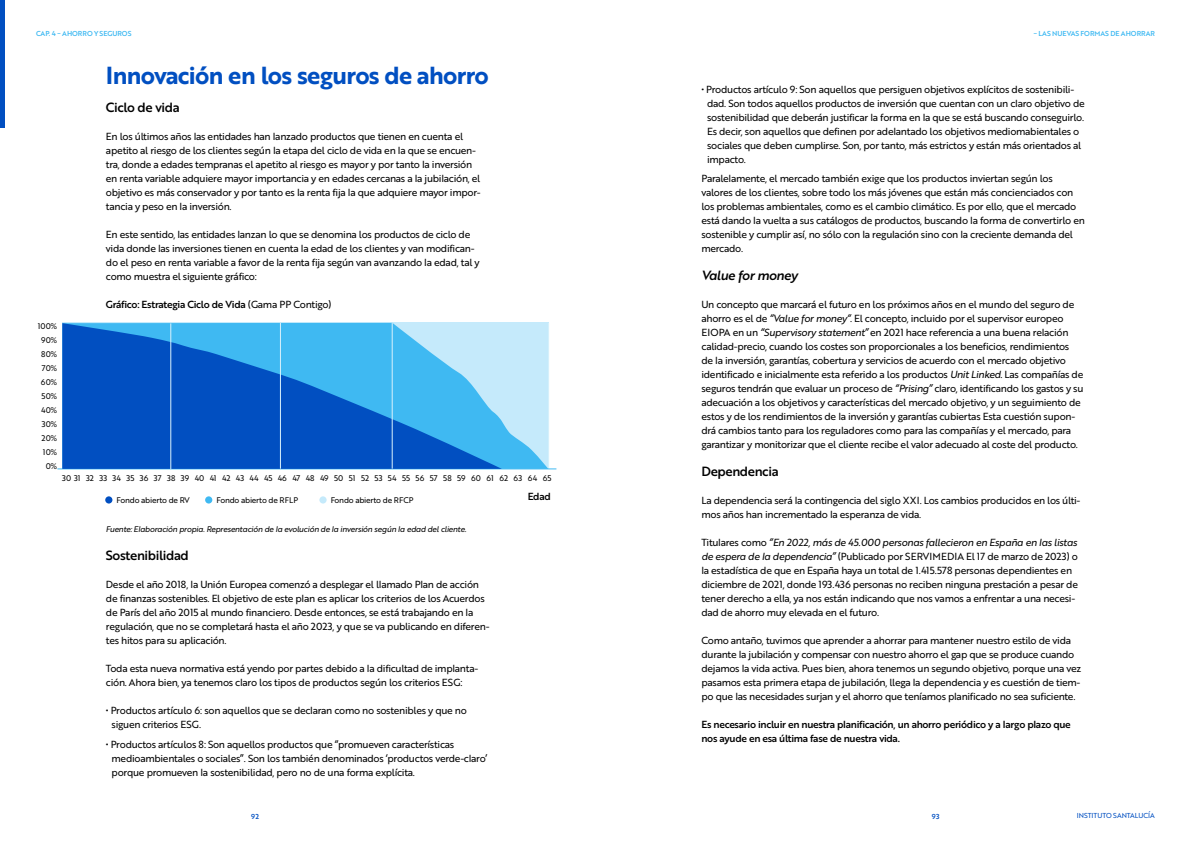
<style>
.page{position:relative;width:1191px;height:842px;background:#fff}
.page>*{position:absolute;margin:0;border:0;box-sizing:border-box;transform-origin:0 0}
.t1{font:24px "Brother 1816 Bold";letter-spacing:-.03em;color:#014fc1}
.t2{font:13px "Brother 1816 Medium";letter-spacing:-.03em;color:#000}
.t3{font:13px "Brother 1816 Medium Italic";letter-spacing:-.03em;color:#000}
.t4{font:10px/14px "Brother 1816 Regular";letter-spacing:-.03em;color:#000}
.t5{font:10px/14px "Brother 1816 Medium";letter-spacing:-.03em;color:#000}
.t6{font:10px "Brother 1816 Regular Italic";letter-spacing:-.03em;color:#000}
.t7{font:8px/14px "Brother 1816 Regular";letter-spacing:-.005em;color:#000;text-align:right}
.t8{font:8px "Brother 1816 Regular Italic";letter-spacing:-.03em;color:#000}
.t9{font:8px "Brother 1816 Regular";letter-spacing:-.03em;color:#000}
.t10{font:7px "Brother 1816 Medium";color:#3fb9f2}
.t11{font:7px "Brother 1816 Regular";color:#014fc1}
.t12{font:7px "Brother 1816 Medium";color:#014fc1}
.s1{font-family:"Brother 1816 Regular"}
.s2{font-family:"Brother 1816 Regular Italic"}
</style>
<div class="page">
<svg style="left:502px;top:323px;width:46px;height:146px;fill:#c5eafb"></svg>
<hr style="left:548px;top:323px;width:1px;height:146px;background:#d8f1fc">
<hr style="left:57px;top:469px;width:499px;height:1px;background:#3fb9f2">
<div style="left:105px;top:496px;width:7px;height:7px;background:#014fc1;border-radius:50%"></div>
<div style="left:205px;top:496px;width:7px;height:7px;background:#3fb9f2;border-radius:50%"></div>
<div style="left:319px;top:496px;width:7px;height:7px;background:#c5eafb;border-radius:50%"></div>
<svg style="left:62px;top:323px;width:440px;height:146px;fill:#014fc1"></svg>
<hr style="left:170px;top:323px;width:1px;height:146px;background:#d8f1fc">
<hr style="left:280px;top:323px;width:1px;height:146px;background:#d8f1fc">
<hr style="left:392px;top:323px;width:1px;height:146px;background:#d8f1fc">
<div style="left:0;top:0;width:5px;height:128px;background:#014fc1"></div>
<p class="t10" style="left:36px;top:28px;width:97px">CAP. 4 ~ AHORRO Y SEGUROS</p>
<p class="t7" style="left:38px;top:319px;width:21px">100%<br>90%<br>80%<br>70%<br>60%<br>50%<br>40%<br>30%<br>20%<br>10%<br>0%</p>
<h1 class="t1" style="left:106px;top:57px;width:384px">Innovación en los seguros de ahorro</h1>
<h2 class="t2" style="left:106px;top:97px;width:75px">Ciclo de vida</h2>
<p class="t4" style="left:106px;top:129px;width:376px">En los últimos años las entidades han lanzado productos que tienen en cuenta el apetito al riesgo de los clientes según la etapa del ciclo de vida en la que se encuen&shy;tra, donde a edades tempranas el apetito al riesgo es mayor y por tanto la inversión en renta variable adquiere mayor importancia y en edades cercanas a la jubilación, el objetivo es más conservador y por tanto es la renta fija la que adquiere mayor impor&shy;tancia y peso en la inversión.</p>
<p class="t4" style="left:106px;top:227px;width:375px">En este sentido, las entidades lanzan lo que se denomina los productos de ciclo de vida donde las inversiones tienen en cuenta la edad de los clientes y van modifican&shy;do el peso en renta variable a favor de la renta fija según van avanzando la edad, tal y como muestra el siguiente gráfico:</p>
<p class="t5" style="left:106px;top:297px;width:227px">Gráfico: Estrategia Ciclo de Vida <span class="s1">(Gama PP Contigo)</span></p>
<p class="t7" style="left:62px;top:471px;width:490px">30 31 32 33 34 35 36 37 38 39 40 41 42 43 44 45 46 47 48 49 50 51 52 53 54 55 56 57 58 59 60 61 62 63 64 65</p>
<p class="t9" style="left:117px;top:494px;width:75px">Fondo abierto de RV</p>
<p class="t9" style="left:216px;top:494px;width:83px">Fondo abierto de RFLP</p>
<p class="t9" style="left:331px;top:494px;width:84px">Fondo abierto de RFCP</p>
<p class="t5" style="left:528px;top:489px;width:24px">Edad</p>
<p class="t8" style="left:106px;top:523px;width:362px">Fuente: Elaboración propia. Representación de la evolución de la inversión según la edad del cliente.</p>
<h2 class="t2" style="left:106px;top:545px;width:84px">Sostenibilidad</h2>
<p class="t4" style="left:106px;top:577px;width:385px">Desde el año 2018, la Unión Europea comenzó a desplegar el llamado Plan de acción de finanzas sostenibles. El objetivo de este plan es aplicar los criterios de los Acuerdos de París del año 2015 al mundo financiero. Desde entonces, se está trabajando en la regulación, que no se completará hasta el año 2023, y que se va publicando en diferen&shy;tes hitos para su aplicación.</p>
<p class="t4" style="left:106px;top:661px;width:374px">Toda esta nueva normativa está yendo por partes debido a la dificultad de implanta&shy;ción. Ahora bien, ya tenemos claro los tipos de productos según los criterios ESG:</p>
<p class="t4" style="left:112px;top:703px;width:357px;text-indent:-6px">• Productos artículo 6: son aquellos que se declaran como no sostenibles y que no siguen criterios ESG.</p>
<p class="t4" style="left:112px;top:736px;width:377px;text-indent:-6px">• Productos artículos 8: Son aquellos productos que “promueven características medioambientales o sociales”. Son los también denominados ‘productos verde-claro’ porque promueven la sostenibilidad, pero no de una forma explícita.</p>
<p class="t10" style="left:1033px;top:28px;width:123px">~ LAS NUEVAS FORMAS DE AHORRAR</p>
<p class="t4" style="left:707px;top:82px;width:379px;text-indent:-6px">• Productos artículo 9: Son aquellos que persiguen objetivos explícitos de sostenibili&shy;dad. Son todos aquellos productos de inversión que cuentan con un claro objetivo de sostenibilidad que deberán justificar la forma en la que se está buscando conseguirlo.<br>Es decir, son aquellos que definen por adelantado los objetivos mediomabientales o sociales que deben cumplirse. Son, por tanto, más estrictos y están más orientados al impacto.</p>
<p class="t4" style="left:701px;top:171px;width:385px">Paralelamente, el mercado también exige que los productos inviertan según los valores de los clientes, sobre todo los más jóvenes que están más concienciados con los problemas ambientales, como es el cambio climático. Es por ello, que el mercado está dando la vuelta a sus catálogos de productos, buscando la forma de convertirlo en sostenible y cumplir así, no sólo con la regulación sino con la creciente demanda del mercado.</p>
<h2 class="t3" style="left:701px;top:266px;width:98px">Value for money</h2>
<p class="t4" style="left:701px;top:297px;width:383px">Un concepto que marcará el futuro en los próximos años en el mundo del seguro de ahorro es el de <span class="s2">“Value for money“</span>. El concepto, incluido por el supervisor europeo EIOPA en un <span class="s2">“Supervisory statement”</span> en 2021 hace referencia a una buena relación calidad-precio, cuando los costes son proporcionales a los beneficios, rendimientos de la inversión, garantías, cobertura y servicios de acuerdo con el mercado objetivo identificado e inicialmente esta referido a los productos <span class="s2">Unit Linked</span>. Las compañías de seguros tendrán que evaluar un proceso de <span class="s2">“Prising”</span> claro, identificando los gastos y su adecuación a los objetivos y características del mercado objetivo, y un seguimiento de estos y de los rendimientos de la inversión y garantías cubiertas Esta cuestión supon&shy;drá cambios tanto para los reguladores como para las compañías y el mercado, para garantizar y monitorizar que el cliente recibe el valor adecuado al coste del producto.</p>
<h2 class="t2" style="left:701px;top:462px;width:79px">Dependencia</h2>
<p class="t4" style="left:701px;top:493px;width:380px">La dependencia será la contingencia del siglo XXI. Los cambios producidos en los últi&shy;mos años han incrementado la esperanza de vida.</p>
<p class="t6" style="left:701px;top:535px;width:377px"><span class="s1">Titulares como</span> “En 2022, más de 45.000 personas fallecieron en España en las listas</p>
<p class="t4" style="left:701px;top:549px;width:378px"><span class="s2">de espera de la dependencia”</span> (Publicado por SERVIMEDIA El 17 de marzo de 2023) o la estadística de que en España haya un total de 1.415.578 personas dependientes en diciembre de 2021, donde 193.436 personas no reciben ninguna prestación a pesar de tener derecho a ella, ya nos están indicando que nos vamos a enfrentar a una necesi&shy;dad de ahorro muy elevada en el futuro.</p>
<p class="t4" style="left:701px;top:633px;width:381px">Como antaño, tuvimos que aprender a ahorrar para mantener nuestro estilo de vida durante la jubilación y compensar con nuestro ahorro el gap que se produce cuando dejamos la vida activa. Pues bien, ahora tenemos un segundo objetivo, porque una vez pasamos esta primera etapa de jubilación, llega la dependencia y es cuestión de tiem&shy;po que las necesidades surjan y el ahorro que teníamos planificado no sea suficiente.</p>
<p class="t5" style="left:701px;top:717px;width:371px">Es necesario incluir en nuestra planificación, un ahorro periódico y a largo plazo que nos ayude en esa última fase de nuestra vida.</p>
<p class="t12" style="left:251px;top:811px;width:9px">92</p>
<p class="t12" style="left:932px;top:811px;width:9px">93</p>
<p class="t11" style="left:1076px;top:811px;width:80px">INSTITUTO SANTALUCÍA</p>
</div>
